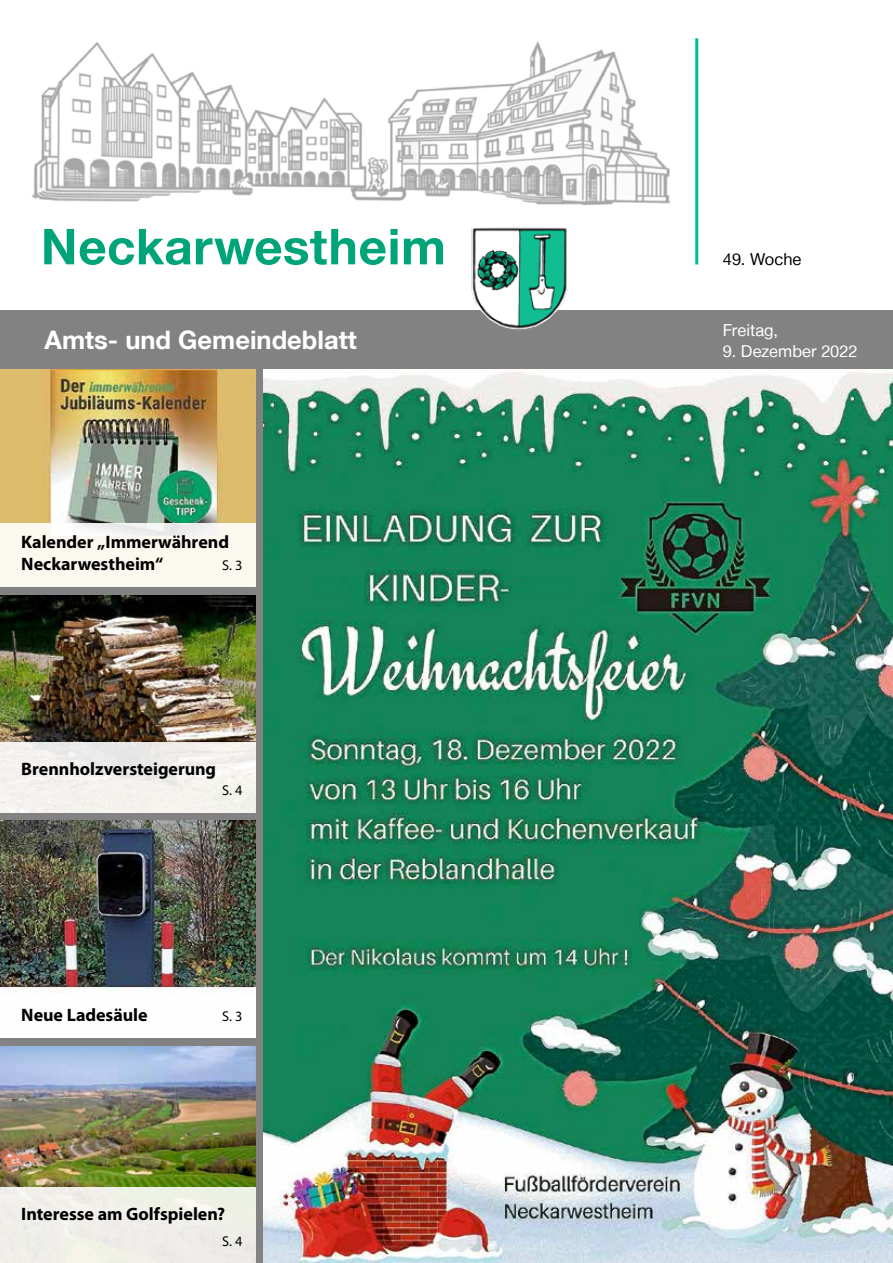
<style>
.page{position:relative;width:893px;height:1263px;background:#fff}
.page>*{position:absolute;margin:0;border:0;box-sizing:border-box;transform-origin:0 0}
.t1{font:700 53.1px "Nimbus Sans Novus T";letter-spacing:.01em;color:#00a479}
.t2{font:700 25.5px "Helvetica Neue LT";color:#fff}
.t3{font:700 18px/21.8px "Myriad Pro";color:#000}
.t4{font:16.5px "Helvetica Neue LT";color:#fff}
.t5{font:16.5px "Helvetica Neue LT";color:#000}
.t6{font:14.25px "Myriad Pro";color:#000}
</style>
<div class="page">
<hr style="left:695px;top:38px;width:3px;height:226px;background:#00bf93">
<div style="left:0;top:310px;width:893px;height:60px;background:#818281"></div>
<img style="left:32px;top:41px;width:638px;height:165px">
<img style="left:471px;top:227px;width:97px;height:103px">
<div style="left:0;top:587px;width:255px;height:8px;background:#818281"></div>
<div style="left:0;top:812px;width:255px;height:9px;background:#818281"></div>
<div style="left:0;top:1037px;width:255px;height:9px;background:#818281"></div>
<div style="left:255px;top:370px;width:9px;height:893px;background:#818281"></div>
<img style="left:0;top:370px;width:255px;height:154px">
<img style="left:0;top:595px;width:255px;height:147px">
<img style="left:0;top:821px;width:255px;height:173px">
<img style="left:0;top:1046px;width:255px;height:141px">
<img style="left:264px;top:370px;width:629px;height:893px">
<div style="left:0;top:524px;width:255px;height:63px;background:#fbf8f0"></div>
<div style="left:0;top:742px;width:255px;height:70px;background:linear-gradient(to right,#f1efed,#f3f1ed)"></div>
<div style="left:0;top:1187px;width:255px;height:76px;background:#efefe8"></div>
<h1 class="t1" style="left:41px;top:215px;width:407px">Neckarwestheim</h1>
<h2 class="t2" style="left:45px;top:324px;width:314px">Amts- und Gemeindeblatt</h2>
<p class="t3" style="left:21px;top:530px;width:209px">Kalender „Immerwährend<br>Neckarwestheim“</p>
<p class="t6" style="left:222px;top:556px;width:22px">S. 3</p>
<p class="t3" style="left:21px;top:758px;width:196px">Brennholzversteigerung</p>
<p class="t6" style="left:222px;top:782px;width:22px">S. 4</p>
<p class="t3" style="left:21px;top:1003px;width:128px">Neue Ladesäule</p>
<p class="t6" style="left:222px;top:1007px;width:22px">S. 3</p>
<p class="t3" style="left:21px;top:1202px;width:205px">Interesse am Golfspielen?</p>
<p class="t6" style="left:222px;top:1232px;width:22px">S. 4</p>
<p class="t5" style="left:723px;top:249px;width:80px">49. Woche</p>
<p class="t4" style="left:723px;top:320px;width:57px">Freitag,</p>
<p class="t4" style="left:723px;top:341px;width:136px">9. Dezember 2022</p>
</div>
